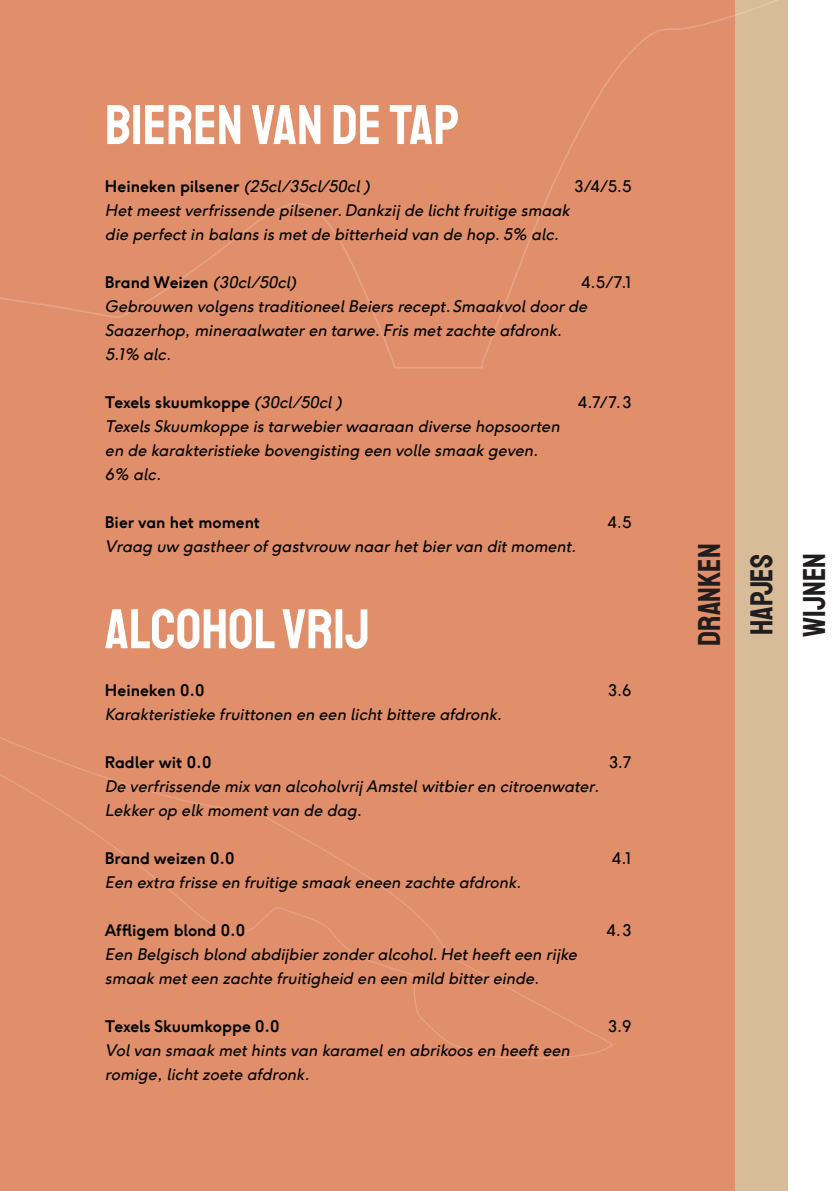
<style>
.page{position:relative;width:840px;height:1191px;background:#fff}
.page>*{position:absolute;margin:0;border:0;box-sizing:border-box;transform-origin:0 0}
.t1{font:56px "Staatliches";color:#fff}
.t2{font:32px "Staatliches";color:#211d1f}
.t3{font:italic 16px "F37 Ginger";color:#040503}
.t4{font:700 16px "F37 Ginger";color:#040503}
.t5{font:16px "F37 Ginger";color:#040503}
.s1{font-weight:400;font-style:italic}
</style>
<div class="page">
<div style="left:734px;top:0;width:53px;height:1191px;background:#d8bc99"></div>
<div style="left:0;top:0;width:734px;height:1191px;background:#e18f6a"></div>
<svg style="left:0;top:0;width:788px;height:370px"></svg>
<svg style="left:0;top:737px;width:613px;height:322px"></svg>
<p class="t1" style="left:105px;top:88px;width:355px">BIEREN VAN DE TAP</p>
<p class="t4" style="left:105px;top:176px;width:270px">Heineken pilsener <span class="s1">(25cl/35cl/50cl)</span></p>
<p class="t5" style="left:573px;top:176px;width:59px">3/4/5.5</p>
<p class="t3" style="left:105px;top:200px;width:469px">Hetmeestverfrissende pilsener.Dankzijde lichtfruitige smaak</p>
<p class="t3" style="left:105px;top:224px;width:459px">die perfectin balans is metde bitterheid van de hop.5% alc.</p>
<p class="t4" style="left:105px;top:272px;width:196px">Brand Weizen <span class="s1">(30cl/50cl)</span></p>
<p class="t5" style="left:580px;top:272px;width:52px">4.5/7.1</p>
<p class="t3" style="left:105px;top:296px;width:487px">Gebrouwen volgens traditioneelBeiers recept.Smaakvoldoorde</p>
<p class="t3" style="left:105px;top:320px;width:462px">Saazerhop,mineraalwateren tarwe.Fris metzachte afdronk.</p>
<p class="t3" style="left:105px;top:344px;width:71px">5.1% alc.</p>
<p class="t4" style="left:105px;top:392px;width:242px">Texels skuumkoppe <span class="s1">(30cl/50cl)</span></p>
<p class="t5" style="left:577px;top:392px;width:55px">4.7/7.3</p>
<p class="t3" style="left:105px;top:416px;width:459px">Texels Skuumkoppe is tarwebierwaaraan diverse hopsoorten</p>
<p class="t3" style="left:105px;top:440px;width:438px">en de karakteristieke bovengisting een volle smaak geven.</p>
<p class="t3" style="left:105px;top:464px;width:61px">6% alc.</p>
<p class="t4" style="left:105px;top:512px;width:157px">Bier van het moment</p>
<p class="t5" style="left:607px;top:512px;width:26px">4.5</p>
<p class="t3" style="left:105px;top:536px;width:476px">Vraag uw gastheerofgastvrouw naarhetbiervan ditmoment.</p>
<p class="t1" style="left:105px;top:592px;width:266px">ALCOHOL VRIJ</p>
<p class="t4" style="left:105px;top:680px;width:101px">Heineken 0.0</p>
<p class="t5" style="left:607px;top:680px;width:25px">3.6</p>
<p class="t3" style="left:105px;top:704px;width:402px">Karakteristieke fruittonen en een lichtbittere afdronk.</p>
<p class="t4" style="left:105px;top:752px;width:108px">Radler wit 0.0</p>
<p class="t5" style="left:608px;top:752px;width:24px">3.7</p>
<p class="t3" style="left:105px;top:776px;width:499px">De verfrissende mix van alcoholvrijAmstelwitbieren citroenwater.</p>
<p class="t3" style="left:105px;top:800px;width:262px">Lekkerop elk momentvan de dag.</p>
<p class="t4" style="left:105px;top:848px;width:131px">Brand weizen 0.0</p>
<p class="t5" style="left:611px;top:848px;width:21px">4.1</p>
<p class="t3" style="left:105px;top:872px;width:421px">Een extra frisse en fruitige smaak eneen zachte afdronk.</p>
<p class="t4" style="left:105px;top:920px;width:142px">Affligem blond 0.0</p>
<p class="t5" style="left:606px;top:920px;width:27px">4.3</p>
<p class="t3" style="left:105px;top:944px;width:476px">Een Belgisch blond abdijbierzonderalcohol.Hetheefteen rijke</p>
<p class="t3" style="left:105px;top:968px;width:439px">smaak meteen zachte fruitigheid en een mild bittereinde.</p>
<p class="t4" style="left:105px;top:1016px;width:176px">Texels Skuumkoppe 0.0</p>
<p class="t5" style="left:607px;top:1016px;width:25px">3.9</p>
<p class="t3" style="left:105px;top:1040px;width:469px">Volvan smaak methints van karamelen abrikoos en heefteen</p>
<p class="t3" style="left:105px;top:1064px;width:209px">romige,lichtzoete afdronk.</p>
<p class="t2" style="left:687px;top:646px;width:104px;rotate:-90deg">DRANKEN</p>
<p class="t2" style="left:739px;top:635px;width:82px;rotate:-90deg">HAPJES</p>
<p class="t2" style="left:792px;top:636px;width:85px;rotate:-90deg">WIJNEN</p>
</div>
